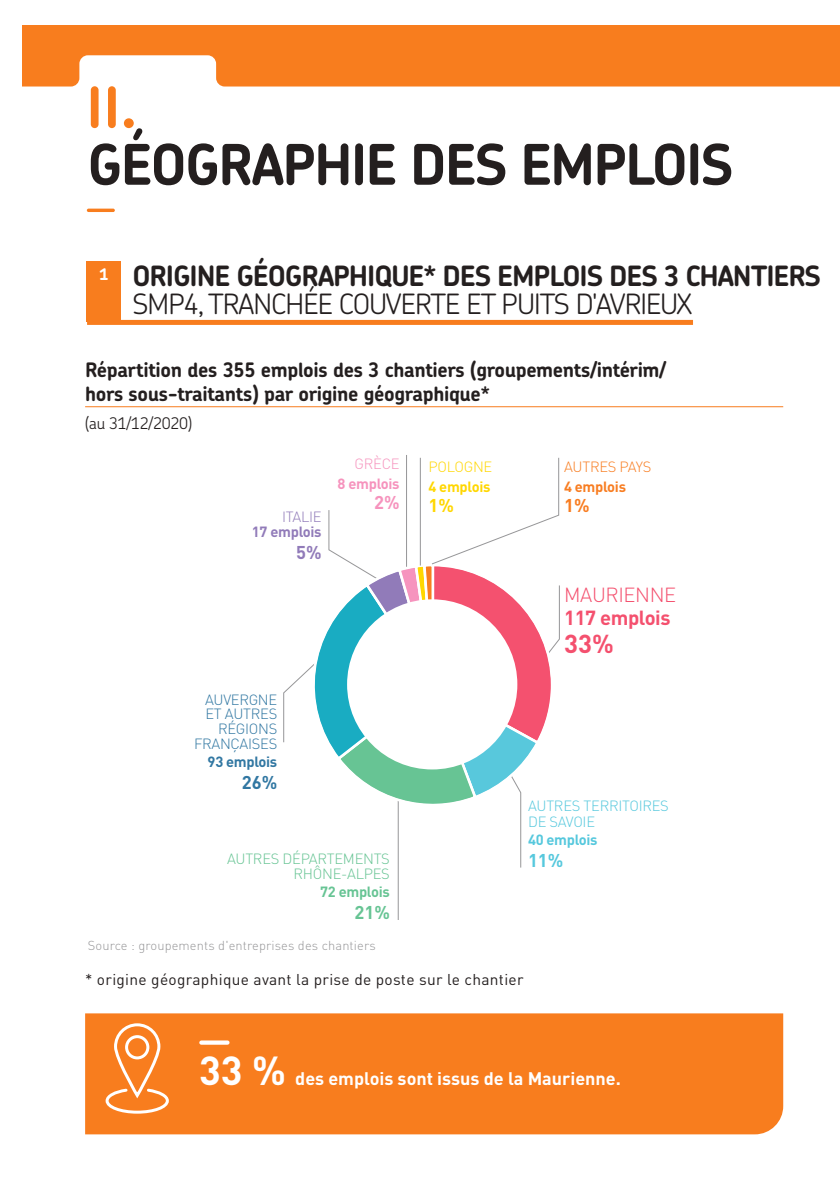
<style>
.page{position:relative;width:840px;height:1191px;background:#fff}
.page>*{position:absolute;margin:0;border:0;box-sizing:border-box;transform-origin:0 0}
.t1{font:700 56px "Chevin Pro";letter-spacing:-.035em;color:#241f1f}
.t2{font:700 56px "Chevin Pro";color:#f87d1e}
.t3{font:300 56px "Chevin Pro";color:#f87d1e}
.t4{font:700 40px "DIN";color:#fff}
.t5{font:700 28px "Chevin Pro";letter-spacing:-.04em;color:#241f1f}
.t6{font:300 28px "Chevin Pro";letter-spacing:-.035em;color:#241f1f}
.t7{font:700 25.6px "DIN";color:#f4506e}
.t8{font:700 20.2px "DIN";letter-spacing:-.02em;color:#f4506e}
.t9{font:300 20.2px "DIN";letter-spacing:-.02em;color:#f4506e}
.t10{font:700 20px/24px "Chevin Pro";letter-spacing:-.02em;color:#241f1f}
.t11{font:700 18.4px "DIN";color:#56c8dd}
.t12{font:700 18.4px "DIN";color:#67c494}
.t13{font:700 18.4px "DIN";color:#3177a2}
.t14{font:700 18.4px "DIN";color:#f693bd}
.t15{font:700 18.4px "DIN";color:#917bb9}
.t16{font:700 18.4px "DIN";color:#ffd700}
.t17{font:700 18.4px "DIN";color:#f87d21}
.t18{font:700 18px "DIN";color:#fff}
.t19{font:300 16px "Chevin Pro";letter-spacing:-.02em;color:#241f1f}
.t20{font:700 16px "Chevin Pro";color:#fff}
.t21{font:15.4px "DIN";letter-spacing:.02em;color:#241f1f}
.t22{font:300 14.6px/14.6px "DIN";letter-spacing:-.02em;color:#3177a2;text-align:right}
.t23{font:300 14.6px "DIN";letter-spacing:-.02em;color:#67c494}
.t24{font:300 14.6px/16.4px "DIN";letter-spacing:-.02em;color:#56c8dd}
.t25{font:300 14.6px "DIN";letter-spacing:-.02em;color:#f87d21}
.t26{font:700 14.6px "DIN";letter-spacing:-.02em;color:#56c8dd}
.t27{font:700 14.6px "DIN";letter-spacing:-.02em;color:#67c494}
.t28{font:700 14.6px "DIN";letter-spacing:-.02em;color:#3177a2}
.t29{font:700 14.6px "DIN";letter-spacing:-.02em;color:#917bb9}
.t30{font:700 14.6px "DIN";letter-spacing:-.02em;color:#f693bd}
.t31{font:700 14.6px "DIN";letter-spacing:-.02em;color:#ffd700}
.t32{font:700 14.6px "DIN";letter-spacing:-.02em;color:#f87d21}
.t33{font:300 14.6px "DIN";letter-spacing:-.02em;color:#ffd700}
.t34{font:300 14.6px "DIN";letter-spacing:-.02em;color:#917bb9}
.t35{font:300 14.6px "DIN";letter-spacing:-.02em;color:#f693bd}
.t36{font:300 12.8px "DIN";letter-spacing:.01em;color:#969698}
</style>
<div class="page">
<div style="left:85px;top:1013px;width:697px;height:121px;background:#f87d1e"></div>
<div style="left:23px;top:26px;width:816px;height:62px;background:#f87d1e"></div>
<svg style="left:22px;top:55px;width:817px;height:33px"></svg>
<div style="left:87px;top:320px;width:605px;height:5px;background:#f87d1e"></div>
<div style="left:87px;top:261px;width:34px;height:61px;background:#f87d1e"></div>
<hr style="left:85px;top:406px;width:697px;height:1px;background:#f87d1e">
<hr style="left:406px;top:455px;width:1px;height:113px;background:#969698">
<hr style="left:397px;top:793px;width:1px;height:127px;background:#969698">
<svg style="left:283px;top:457px;width:276px;height:411px"></svg>
<svg style="left:201px;top:1040px;width:26px;height:4px"></svg>
<div style="left:114px;top:1023px;width:46px;height:74px;border:3px solid #fff;border-radius:22px"></div>
<div style="left:125px;top:1035px;width:24px;height:24px;border:3px solid #fff;border-radius:50%"></div>
<svg style="left:104px;top:1086px;width:66px;height:29px"></svg>
<h1 class="t2" style="left:86px;top:71px;width:52px">II.</h1>
<h1 class="t1" style="left:87px;top:128px;width:647px">GÉOGRAPHIE DES EMPLOIS</h1>
<h1 class="t3" style="left:87px;top:169px;width:29px">–</h1>
<p class="t20" style="left:99px;top:264px;width:10px">1</p>
<h3 class="t5" style="left:132px;top:258px;width:689px">ORIGINE GÉOGRAPHIQUE* DES EMPLOIS DES 3 CHANTIERS</h3>
<h3 class="t6" style="left:132px;top:285px;width:560px">SMP4, TRANCHÉE COUVERTE ET PUITS D'AVRIEUX</h3>
<p class="t10" style="left:85px;top:357px;width:582px">Répartition des 355 emplois des 3 chantiers (groupements/intérim/ hors sous-traitants) par origine géographique*</p>
<p class="t19" style="left:85px;top:412px;width:108px">(au 31/12/2020)</p>
<p class="t34" style="left:282px;top:508px;width:41px">ITALIE</p>
<p class="t29" style="left:252px;top:522px;width:71px">17 emplois</p>
<p class="t15" style="left:296px;top:540px;width:27px">5%</p>
<p class="t35" style="left:354px;top:455px;width:46px">GRÈCE</p>
<p class="t30" style="left:337px;top:474px;width:63px">8 emplois</p>
<p class="t14" style="left:374px;top:490px;width:27px">2%</p>
<p class="t33" style="left:428px;top:457px;width:65px">POLOGNE</p>
<p class="t31" style="left:428px;top:477px;width:63px">4 emplois</p>
<p class="t16" style="left:428px;top:493px;width:27px">1%</p>
<p class="t22" style="left:194px;top:692px;width:85px">AUVERGNE<br>ET AUTRES<br>RÉGIONS<br>FRANÇAISES</p>
<p class="t28" style="left:207px;top:752px;width:71px">93 emplois</p>
<p class="t13" style="left:242px;top:770px;width:37px">26%</p>
<p class="t25" style="left:563px;top:457px;width:89px">AUTRES PAYS</p>
<p class="t32" style="left:563px;top:477px;width:63px">4 emplois</p>
<p class="t17" style="left:563px;top:493px;width:27px">1%</p>
<p class="t9" style="left:564px;top:582px;width:113px">MAURIENNE</p>
<p class="t8" style="left:564px;top:605px;width:108px">117 emplois</p>
<p class="t7" style="left:564px;top:627px;width:51px">33%</p>
<p class="t24" style="left:527px;top:797px;width:142px">AUTRES TERRITOIRES<br>DE SAVOIE</p>
<p class="t26" style="left:527px;top:830px;width:71px">40 emplois</p>
<p class="t23" style="left:227px;top:850px;width:164px">AUTRES DÉPARTEMENTS</p>
<p class="t11" style="left:527px;top:848px;width:37px">11%</p>
<p class="t23" style="left:293px;top:864px;width:98px">RHÔNE-ALPES</p>
<p class="t27" style="left:320px;top:882px;width:71px">72 emplois</p>
<p class="t12" style="left:354px;top:900px;width:37px">21%</p>
<p class="t36" style="left:88px;top:937px;width:289px">Source : groupements d'entreprises des chantiers</p>
<p class="t21" style="left:85px;top:969px;width:440px">* origine géographique avant la prise de poste sur le chantier</p>
<h2 class="t4" style="left:199px;top:1044px;width:88px">33 %</h2>
<p class="t18" style="left:295px;top:1066px;width:327px">des emplois sont issus de la Maurienne.</p>
</div>
